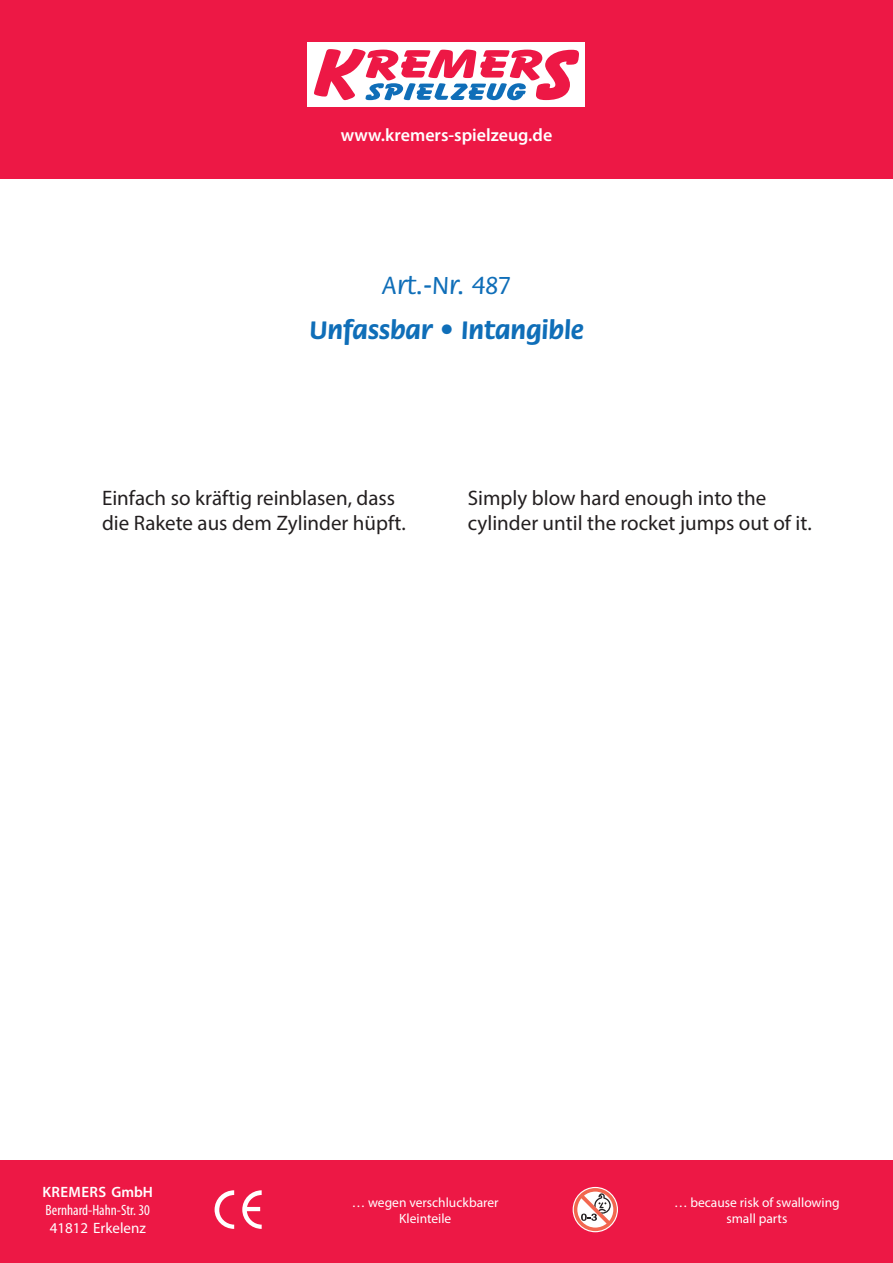
<style>
.page{position:relative;width:893px;height:1263px;background:#fff}
.page>*{position:absolute;margin:0;border:0;box-sizing:border-box;transform-origin:0 0}
.t1{font:700 27px "Flora Std";color:#0f6eb8}
.t2{font:500 27px "Flora Std";color:#0f6eb8}
.t3{font:21px/25.2px "Myriad Pro";color:#231f20}
.t4{font:600 18px "Myriad Pro";color:#fff}
.t5{font:condensed 15px "Myriad Pro";color:#fff}
.t6{font:15px "Myriad Pro";color:#fff}
.t7{font:600 15px "Myriad Pro";letter-spacing:.025em;color:#fff}
.t8{font:13.5px/16.2px "Myriad Pro";color:#fff;text-align:center}
</style>
<div class="page">
<div style="left:0;top:0;width:893px;height:179px;background:#ed1845"></div>
<div style="left:0;top:1161px;width:893px;height:102px;background:#ed1845"></div>
<div style="left:308px;top:43px;width:277px;height:64px;background:#fff"></div>
<svg style="left:314px;top:49px;width:265px;height:51px"></svg>
<svg style="left:215px;top:1190px;width:19px;height:39px"></svg>
<svg style="left:242px;top:1190px;width:20px;height:39px"></svg>
<svg style="left:574px;top:1188px;width:43px;height:43px"></svg>
<p class="t4" style="left:341px;top:124px;width:213px">www.kremers-spielzeug.de</p>
<p class="t2" style="left:382px;top:271px;width:131px">Art.-Nr. 487</p>
<p class="t1" style="left:309px;top:315px;width:275px">Unfassbar • Intangible</p>
<p class="t3" style="left:102px;top:485px;width:305px">Einfach so kräftig reinblasen, dass die Rakete aus dem Zylinder hüpft.</p>
<p class="t3" style="left:468px;top:485px;width:345px">Simply blow hard enough into the cylinder until the rocket jumps out of it.</p>
<p class="t7" style="left:43px;top:1182px;width:112px">KREMERS GmbH</p>
<p class="t5" style="left:46px;top:1201px;width:106px">Bernhard-Hahn-Str. 30</p>
<p class="t6" style="left:50px;top:1219px;width:98px">41812 Erkelenz</p>
<p class="t8" style="left:352px;top:1194px;width:148px">… wegen verschluckbarer<br>Kleinteile</p>
<p class="t8" style="left:674px;top:1194px;width:167px">… because risk of swallowing small parts</p>
</div>
